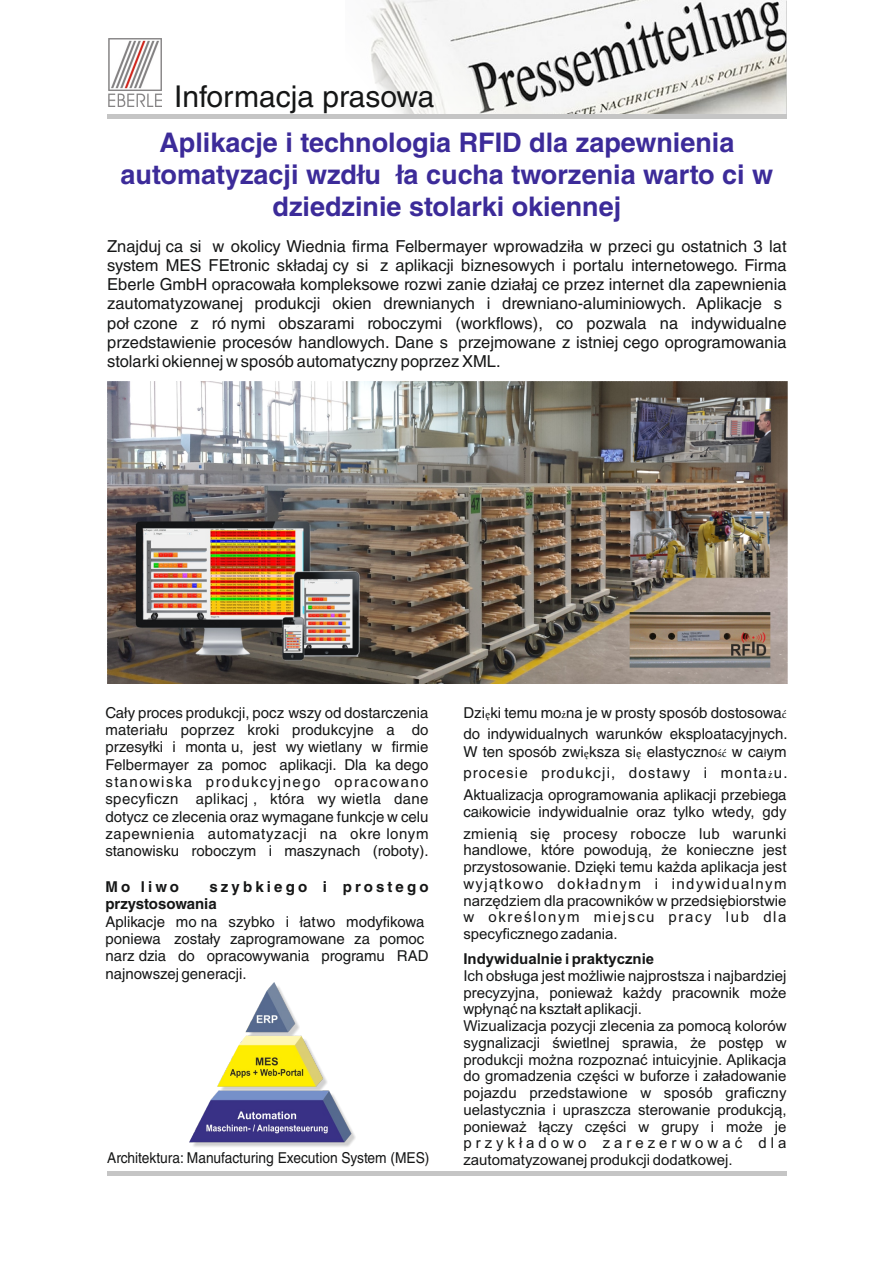
<style>
.page{position:relative;width:893px;height:1263px;background:#fff}
.page>*{position:absolute;margin:0;border:0;box-sizing:border-box;transform-origin:0 0}
.t1{font:30px "Helvetica LT Std";color:#151616}
.t2{font:700 27px/32.1px "Helvetica LT Std";color:#3c2b99;text-align:center}
.t3{font:16.5px/19px "Helvetica LT Std";color:#151616;text-align:justify}
.t4{font:15px/17.4px "Helvetica LT Std";color:#151616;text-align:justify}
.t5{font:15px/16.8px "Arial";color:#151616;text-align:justify}
.t6{font:15px/21.3px "Arial";letter-spacing:.025em;color:#151616}
.t7{font:15px "Helvetica LT Std";color:#151616;scale:.92 1}
.t8{font:700 15px/17.9px "Helvetica LT Std";letter-spacing:.205em;color:#151616}
.t9{font:700 15px "Arial";color:#151616}
.s1{font-family:"Sakkal Majalla"}
.s2{font-family:"Helvetica LT Std"}
</style>
<div class="page">
<img style="left:367px;top:1px;width:420px;height:113px">
<img style="left:107px;top:381px;width:680px;height:302px">
<img style="left:108px;top:38px;width:54px;height:69px">
<img style="left:190px;top:982px;width:166px;height:165px">
<div style="left:107px;top:114px;width:680px;height:5px;background:#c5c5c5"></div>
<hr style="left:107px;top:1171px;width:680px;height:4px;background:#c5c5c5">
<h1 class="t1" style="left:174px;top:86px;width:262px">Informacja prasowa</h1>
<h2 class="t2" style="left:121px;top:130px;width:654px">Aplikacje i technologia RFID dla zapewnienia automatyzacji wzdłuż łańcucha tworzenia wartości w dziedzinie stolarki okiennej</h2>
<p class="t3" style="left:107px;top:239px;width:681px">Znajdująca się w okolicy Wiednia firma Felbermayer wprowadziła w przeciągu ostatnich 3 lat system MES FEtronic składający się z aplikacji biznesowych i portalu internetowego. Firma Eberle GmbH opracowała kompleksowe rozwiązanie działające przez internet dla zapewnienia zautomatyzowanej produkcji okien drewnianych i drewniano-aluminiowych. Aplikacje są połączone z różnymi obszarami roboczymi (workflows), co pozwala na indywidualne przedstawienie procesów handlowych. Dane są przejmowane z istniejącego oprogramowania stolarki okiennej w sposób automatyczny poprzez XML.</p>
<p class="t4" style="left:105px;top:706px;width:325px">Cały proces produkcji, począwszy od dostarczenia materiału poprzez kroki produkcyjne a do przesyłki i montażu, jest wyświetlany w firmie Felbermayer za pomocą aplikacji. Dla każdego stanowiska produkcyjnego opracowano specyficzn aplikacj , która wy wietla dane dotyczące zlecenia oraz wymagane funkcje w celu zapewnienia automatyzacji na okre lonym stanowisku roboczym i maszynach (roboty).</p>
<p class="t8" style="left:105px;top:879px;width:75px">Mo liwo</p>
<p class="t4" style="left:463px;top:704px;width:326px;line-height:21.6px">Dzi<span class="s1">ę</span>ki temu mo<span class="s1">ż</span>na je w prosty sposób dostosowa<span class="s1">ć </span>do indywidualnych warunków eksploatacyjnych.</p>
<p class="t4" style="left:463px;top:742px;width:326px;line-height:21.6px">W ten sposób zwi<span class="s1">ę</span>ksza si<span class="s1">ę</span> elastyczno<span class="s1">ść</span> w ca<span class="s1">ł</span>ym procesie produkcji, dostawy i monta<span class="s1">ż</span>u.<br>Aktualizacja oprogramowania aplikacji przebiega</p>
<p class="t6" style="left:463px;top:803px;width:325px"><span class="s2">ca</span><span class="s1">ł</span><span class="s2">kowicie</span> indywidualnie oraz tylko wtedy, gdy zmienią się procesy robocze lub warunki</p>
<p class="t5" style="left:463px;top:843px;width:325px">handlowe, które powodują, że konieczne jest przystosowanie. Dzięki temu każda aplikacja jest wyjątkowo dokładnym i indywidualnym narzędziem dla pracowników w przedsiębiorstwie w określonym miejscu pracy lub dla specyficznego zadania.</p>
<p class="t9" style="left:463px;top:953px;width:192px">Indywidualnie i praktycznie</p>
<p class="t5" style="left:463px;top:968px;width:325px;text-align:left">Ich obsługa jest możliwie najprostsza i najbardziej precyzyjna, ponieważ każdy pracownik może wpłynąć na kształt aplikacji.<br>Wizualizacja pozycji zlecenia za pomocą kolorów sygnalizacji świetlnej sprawia, że postęp w produkcji można rozpoznać intuicyjnie. Aplikacja do gromadzenia części w buforze i załadowanie pojazdu przedstawione w sposób graficzny uelastycznia i upraszcza sterowanie produkcją, ponieważ łączy części w grupy i może je przykładowo zarezerwować dla</p>
<p class="t8" style="left:105px;top:879px;width:325px;text-indent:104px">szybkiego i prostego przystosowania</p>
<p class="t4" style="left:105px;top:915px;width:325px">Aplikacje można szybko i łatwo modyfikować ponieważ zostały zaprogramowane za pomocą narzędzia do opracowywania programu RAD najnowszej generacji.</p>
<p class="t7" style="left:107px;top:1152px;width:352px">Architektura: Manufacturing Execution System (MES)</p>
<p class="t5" style="left:463px;top:1153px;width:271px">zautomatyzowanej produkcji dodatkowej.</p>
</div>
